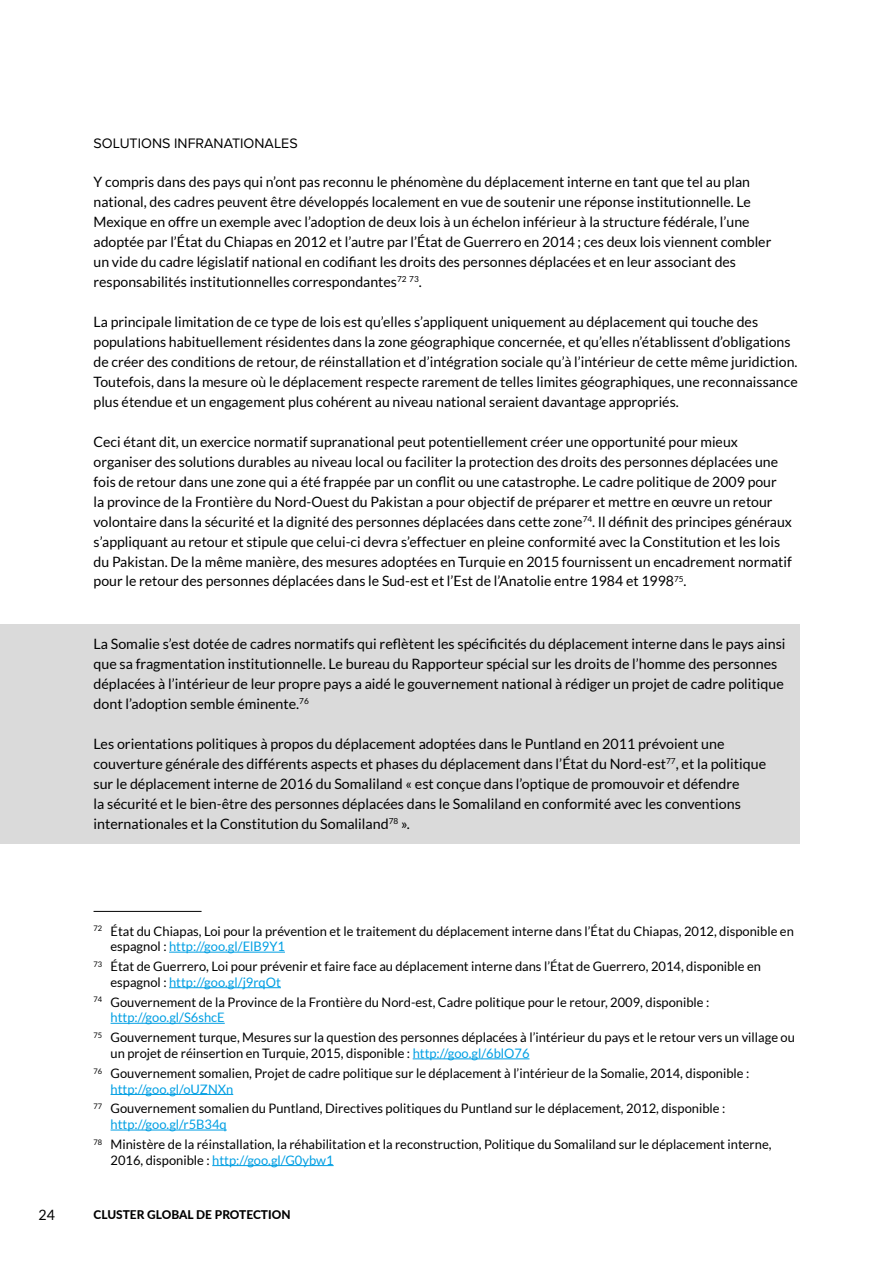
<style>
.page{position:relative;width:893px;height:1263px;background:#fff}
.page>*{position:absolute;margin:0;border:0;box-sizing:border-box;transform-origin:0 0}
.t1{font:14.25px/20px "Lato";color:#000}
.t2{font:14.25px "Proxima Nova";color:#000}
.t3{font:13.05px/15.6px "Lato";color:#000}
.t4{font:800 12px "Lato";color:#000}
.s1{color:#009fe3}
</style>
<div class="page">
<div style="left:0;top:625px;width:799px;height:219px;background:#dadada"></div>
<hr style="left:94px;top:911px;width:108px;height:1px;background:#000">
<hr style="left:169px;top:952px;width:116px;height:1px;background:#009fe3">
<hr style="left:169px;top:987px;width:112px;height:1px;background:#009fe3">
<hr style="left:111px;top:1023px;width:114px;height:1px;background:#009fe3">
<hr style="left:413px;top:1058px;width:116px;height:1px;background:#009fe3">
<hr style="left:111px;top:1094px;width:122px;height:1px;background:#009fe3">
<hr style="left:111px;top:1129px;width:116px;height:1px;background:#009fe3">
<hr style="left:212px;top:1165px;width:122px;height:1px;background:#009fe3">
<p class="t2" style="left:94px;top:134px;width:206px">SOLUTIONS INFRANATIONALES</p>
<p class="t1" style="left:94px;top:172px;width:679px">Y compris dans des pays qui n’ont pas reconnu le phénomène du déplacement interne en tant que tel au plan national, des cadres peuvent être développés localement en vue de soutenir une réponse institutionnelle. Le Mexique en offre un exemple avec l’adoption de deux lois à un échelon inférieur à la structure fédérale, l’une adoptée par l’État du Chiapas en 2012 et l’autre par l’État de Guerrero en 2014 ; ces deux lois viennent combler un vide du cadre législatif national en codifiant les droits des personnes déplacées et en leur associant des responsabilités institutionnelles correspondantes<sup>72</sup> <sup>73</sup>.</p>
<p class="t1" style="left:94px;top:312px;width:706px">La principale limitation de ce type de lois est qu’elles s’appliquent uniquement au déplacement qui touche des populations habituellement résidentes dans la zone géographique concernée, et qu’elles n’établissent d’obligations de créer des conditions de retour, de réinstallation et d’intégration sociale qu’à l’intérieur de cette même juridiction.<br>Toutefois, dans la mesure où le déplacement respecte rarement de telles limites géographiques, une reconnaissance plus étendue et un engagement plus cohérent au niveau national seraient davantage appropriés.</p>
<p class="t1" style="left:94px;top:432px;width:700px">Ceci étant dit, un exercice normatif supranational peut potentiellement créer une opportunité pour mieux organiser des solutions durables au niveau local ou faciliter la protection des droits des personnes déplacées une fois de retour dans une zone qui a été frappée par un conflit ou une catastrophe. Le cadre politique de 2009 pour<br>la province de la Frontière du Nord-Ouest du Pakistan a pour objectif de préparer et mettre en œuvre un retour volontaire dans la sécurité et la dignité des personnes déplacées dans cette zone<sup>74</sup>. Il définit des principes généraux s’appliquant au retour et stipule que celui-ci devra s’effectuer en pleine conformité avec la Constitution et les lois du Pakistan. De la même manière, des mesures adoptées en Turquie en 2015 fournissent un encadrement normatif pour le retour des personnes déplacées dans le Sud-est et l’Est de l’Anatolie entre 1984 et 1998<sup>75</sup>.</p>
<p class="t1" style="left:94px;top:634px;width:693px">La Somalie s’est dotée de cadres normatifs qui reflètent les spécificités du déplacement interne dans le pays ainsi que sa fragmentation institutionnelle. Le bureau du Rapporteur spécial sur les droits de l’homme des personnes déplacées à l’intérieur de leur propre pays a aidé le gouvernement national à rédiger un projet de cadre politique dont l’adoption semble éminente.<sup>76</sup></p>
<p class="t1" style="left:94px;top:733px;width:674px">Les orientations politiques à propos du déplacement adoptées dans le Puntland en 2011 prévoient une couverture générale des différents aspects et phases du déplacement dans l’État du Nord-est<sup>77</sup>, et la politique sur le déplacement interne de 2016 du Somaliland « est conçue dans l’optique de promouvoir et défendre<br>la sécurité et le bien-être des personnes déplacées dans le Somaliland en conformité avec les conventions internationales et la Constitution du Somaliland<sup>78</sup> ».</p>
<p class="t3" style="left:111px;top:923px;width:685px;text-indent:-17px"><sup>72</sup> État du Chiapas, Loi pour la prévention et le traitement du déplacement interne dans l’État du Chiapas, 2012, disponible en espagnol : <span class="s1">http://goo.gl/ElB9Y1</span></p>
<p class="t3" style="left:111px;top:958px;width:652px;text-indent:-17px"><sup>73</sup> État de Guerrero, Loi pour prévenir et faire face au déplacement interne dans l’État de Guerrero, 2014, disponible en espagnol : <span class="s1">http://goo.gl/j9rqOt</span></p>
<p class="t3" style="left:111px;top:994px;width:600px;text-indent:-17px"><sup>74</sup> Gouvernement de la Province de la Frontière du Nord-est, Cadre politique pour le retour, 2009, disponible : <span class="s1">http://goo.gl/S6shcE</span></p>
<p class="t3" style="left:111px;top:1030px;width:686px;text-indent:-17px"><sup>75</sup> Gouvernement turque, Mesures sur la question des personnes déplacées à l’intérieur du pays et le retour vers un village ou un projet de réinsertion en Turquie, 2015, disponible : <span class="s1">http://goo.gl/6blO76</span></p>
<p class="t3" style="left:111px;top:1065px;width:640px;text-indent:-17px"><sup>76</sup> Gouvernement somalien, Projet de cadre politique sur le déplacement à l’intérieur de la Somalie, 2014, disponible : <span class="s1">http://goo.gl/oUZNXn</span></p>
<p class="t3" style="left:111px;top:1101px;width:616px;text-indent:-17px"><sup>77</sup> Gouvernement somalien du Puntland, Directives politiques du Puntland sur le déplacement, 2012, disponible : <span class="s1">http://goo.gl/r5B34q</span></p>
<p class="t3" style="left:111px;top:1136px;width:662px;text-indent:-17px"><sup>78</sup> Ministère de la réinstallation, la réhabilitation et la reconstruction, Politique du Somaliland sur le déplacement interne,<br>2016, disponible : <span class="s1">http://goo.gl/G0ybw1</span></p>
<p class="t1" style="left:39px;top:1204px;width:18px">24</p>
<p class="t4" style="left:94px;top:1205px;width:198px">CLUSTER GLOBAL DE PROTECTION</p>
</div>
